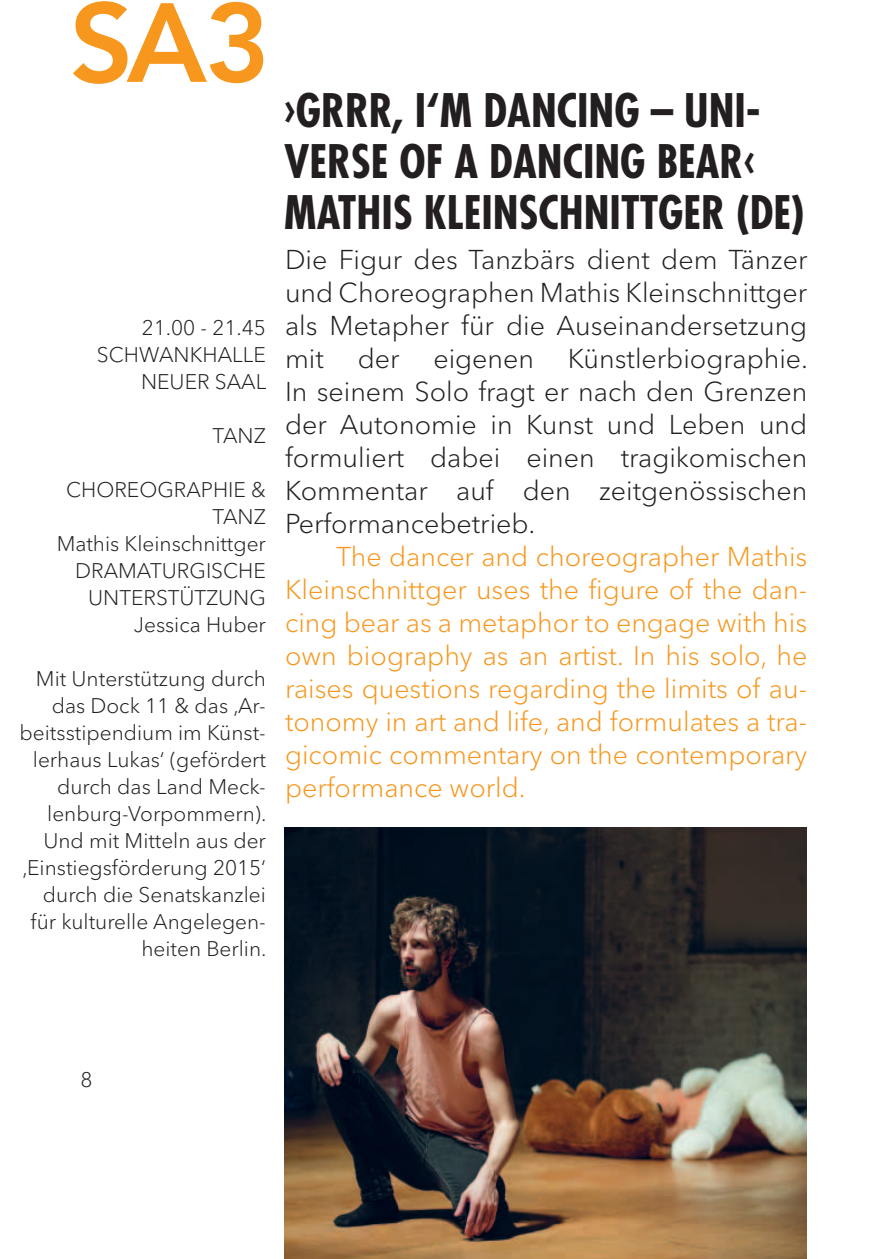
<style>
.page{position:relative;width:893px;height:1259px;background:#fff}
.page>*{position:absolute;margin:0;border:0;box-sizing:border-box;transform-origin:0 0}
.t1{font:800 111px "Avenir LT Std";color:#f7971d}
.t2{font:700 condensed 45px/51px "Futura Std";color:#231f20}
.t3{font:300 27px/33px "Avenir Next LT Pro";color:#231f20;text-align:justify}
.t4{font:300 27px/33px "Avenir Next LT Pro";color:#f7971d;text-align:justify}
.t5{font:300 21px/27px "Avenir Next LT Pro";color:#231f20;text-align:right}
</style>
<div class="page">
<img style="left:284px;top:828px;width:522px;height:431px">
<h1 class="t1" style="left:70px;top:-22px;width:202px">SA3</h1>
<p class="t5" style="left:97px;top:314px;width:171px">21.00 - 21.45<br>SCHWANKHALLE<br>NEUER SAAL</p>
<p class="t5" style="left:213px;top:422px;width:55px">TANZ</p>
<p class="t5" style="left:57px;top:476px;width:211px">CHOREOGRAPHIE &amp;<br>TANZ<br>Mathis Kleinschnittger<br>DRAMATURGISCHE<br>UNTERSTÜTZUNG<br>Jessica Huber</p>
<p class="t5" style="left:20px;top:665px;width:248px">Mit Unterstützung durch das Dock 11 &amp; das ‚Ar&shy;beitsstipendium im Künst&shy;lerhaus Lukas‘ (gefördert durch das Land Meck&shy;lenburg-Vorpommern).<br>Und mit Mitteln aus der ‚Einstiegsförderung 2015‘ durch die Senatskanzlei für kulturelle Angelegen&shy;heiten Berlin.</p>
<h2 class="t2" style="left:284px;top:85px;width:522px">›GRRR, I‘M DANCING – UNI-<br>VERSE OF A DANCING BEAR‹<br>MATHIS KLEINSCHNITTGER (DE)</h2>
<p class="t3" style="left:285px;top:243px;width:524px">Die Figur des Tanzbärs dient dem Tänzer und Choreographen Mathis Kleinschnittger als Metapher für die Auseinandersetzung mit</p>
<p class="t3" style="left:285px;top:342px;width:525px;text-indent:283px">Künstlerbiographie.<br>In seinem Solo fragt er nach den Grenzen der Autonomie in Kunst und Leben und formuliert dabei einen tragikomischen Kommentar auf den zeitgenössischen Performancebetrieb.</p>
<p class="t4" style="left:285px;top:540px;width:524px;text-indent:51px">The dancer and choreographer Mathis Kleinschnittger uses the figure of the dan&shy;cing bear as a metaphor to engage with his own biography as an artist. In his solo, he raises questions regarding the limits of au&shy;tonomy in art and life, and formulates a tra&shy;gicomic commentary on the contemporary performance world.</p>
<p class="t3" style="left:358px;top:342px;width:43px">der</p>
<p class="t3" style="left:433px;top:342px;width:102px">eigenen</p>
<p class="t5" style="left:80px;top:1066px;width:14px">8</p>
</div>
